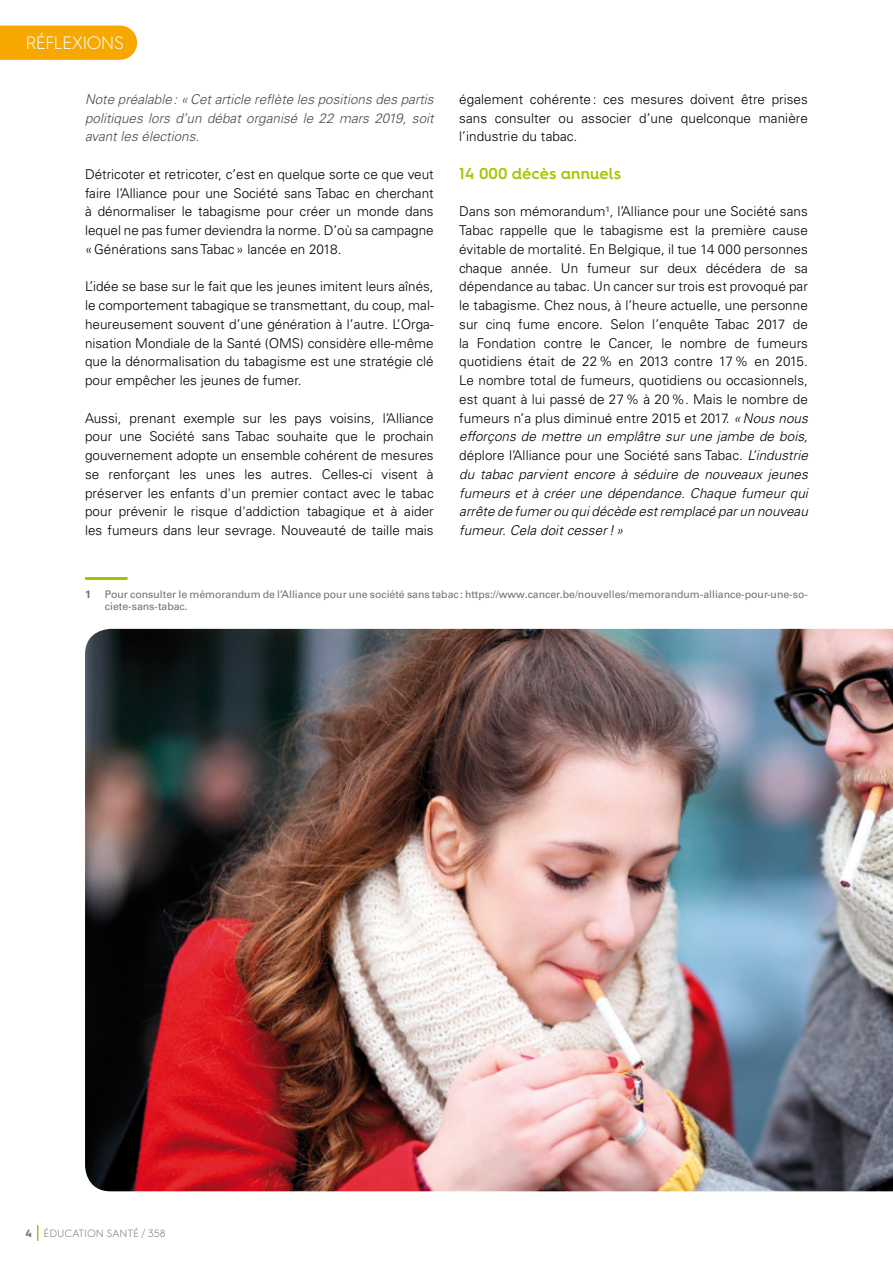
<style>
.page{position:relative;width:893px;height:1263px;background:#fff}
.page>*{position:absolute;margin:0;border:0;box-sizing:border-box;transform-origin:0 0}
.t1{font:300 18px "Hurme Geometric Sans 4";letter-spacing:-.05em;color:#fff}
.t2{font:600 15.75px "Hurme Geometric Sans 4";letter-spacing:.005em;color:#a4c400}
.t3{font:300 13.5px/18.8px "Univers LT Std";letter-spacing:.005em;color:#000;text-align:justify}
.t4{font:italic 300 13.5px/18.8px "Univers LT Std";color:#4b4b4d;text-align:justify}
.t5{font:10.5px/12.5px "Univers LT Std";color:#707172}
.t6{font:300 10.5px "Hurme Geometric Sans 4";letter-spacing:-.01em;color:#707172}
.t7{font:700 10.5px "Univers LT Std";color:#707172}
.s1{font-style:italic}
.s2{font-weight:700}
</style>
<div class="page">
<svg style="left:37px;top:1225px;width:1px;height:16px"></svg>
<div style="left:0;top:26px;width:137px;height:34px;background:#f7a800"></div>
<hr style="left:85px;top:577px;width:43px;height:3px;background:#a4c400">
<img style="left:85px;top:629px;width:808px;height:562px">
<h1 class="t1" style="left:26px;top:30px;width:100px">RÉFLEXIONS</h1>
<p class="t4" style="left:85px;top:90px;width:350px">Note préalable: «Cet article reflète les positions des partis politiques lors d’un débat organisé le 22 mars 2019, soit avant les élections.</p>
<p class="t3" style="left:85px;top:165px;width:350px">Détricoter et retricoter, c’est en quelque sorte ce que veut faire l’Alliance pour une Société sans Tabac en cherchant à dénormaliser le tabagisme pour créer un monde dans lequel ne pas fumer deviendra la norme. D’où sa campagne «Générations sans Tabac» lancée en 2018.</p>
<p class="t3" style="left:85px;top:277px;width:350px">L’idée se base sur le fait que les jeunes imitent leurs aînés, le comportement tabagique se transmettant, du coup, mal&shy;heureusement souvent d’une génération à l’autre. L’Orga&shy;nisation Mondiale de la Santé (OMS) considère elle-même que la dénormalisation du tabagisme est une stratégie clé pour empêcher les jeunes de fumer.</p>
<p class="t3" style="left:85px;top:408px;width:350px">Aussi, prenant exemple sur les pays voisins, l’Alliance pour une Société sans Tabac souhaite que le prochain gouvernement adopte un ensemble cohérent de mesures se renforçant les unes les autres. Celles-ci visent à préserver les enfants d'un premier contact avec le tabac pour prévenir le risque d'addiction tabagique et à aider les fumeurs dans leur sevrage. Nouveauté de taille mais</p>
<p class="t3" style="left:459px;top:90px;width:350px">également cohérente: ces mesures doivent être prises sans consulter ou associer d’une quelconque manière l’industrie du tabac.</p>
<p class="t2" style="left:459px;top:162px;width:163px">14 000 décès annuels</p>
<p class="t3" style="left:459px;top:202px;width:350px">Dans son mémorandum<sup>1</sup>, l’Alliance pour une Société sans Tabac rappelle que le tabagisme est la première cause évitable de mortalité. En Belgique, il tue 14 000 personnes chaque année. Un fumeur sur deux décédera de sa dépendance au tabac. Un cancer sur trois est provoqué par le tabagisme. Chez nous, à l’heure actuelle, une personne sur cinq fume encore. Selon l’enquête Tabac 2017 de la Fondation contre le Cancer, le nombre de fumeurs quotidiens était de 22% en 2013 contre 17% en 2015.<br>Le nombre total de fumeurs, quotidiens ou occasionnels, est quant à lui passé de 27% à 20%. Mais le nombre de fumeurs n’a plus diminué entre 2015 et 2017. <span class="s1">«Nous nous efforçons de mettre un emplâtre sur une jambe de bois, </span>déplore l’Alliance pour une Société sans Tabac. <span class="s1">L’industrie du tabac parvient encore à séduire de nouveaux jeunes fumeurs et à créer une dépendance. Chaque fumeur qui arrête de fumer ou qui décède est remplacé par un nouveau fumeur. Cela doit cesser!»</span></p>
<p class="t7" style="left:85px;top:588px;width:7px">1</p>
<p class="t5" style="left:105px;top:588px;width:704px">Pour consulter le mémorandum de l’Alliance pour une société sans tabac: https://www.cancer.be/nouvelles/memorandum-alliance-pour-une-so&shy;ciete-sans-tabac.</p>
<p class="t6" style="left:26px;top:1227px;width:142px"><span class="s2">4</span> ÉDUCATION SANTÉ / 358</p>
</div>
